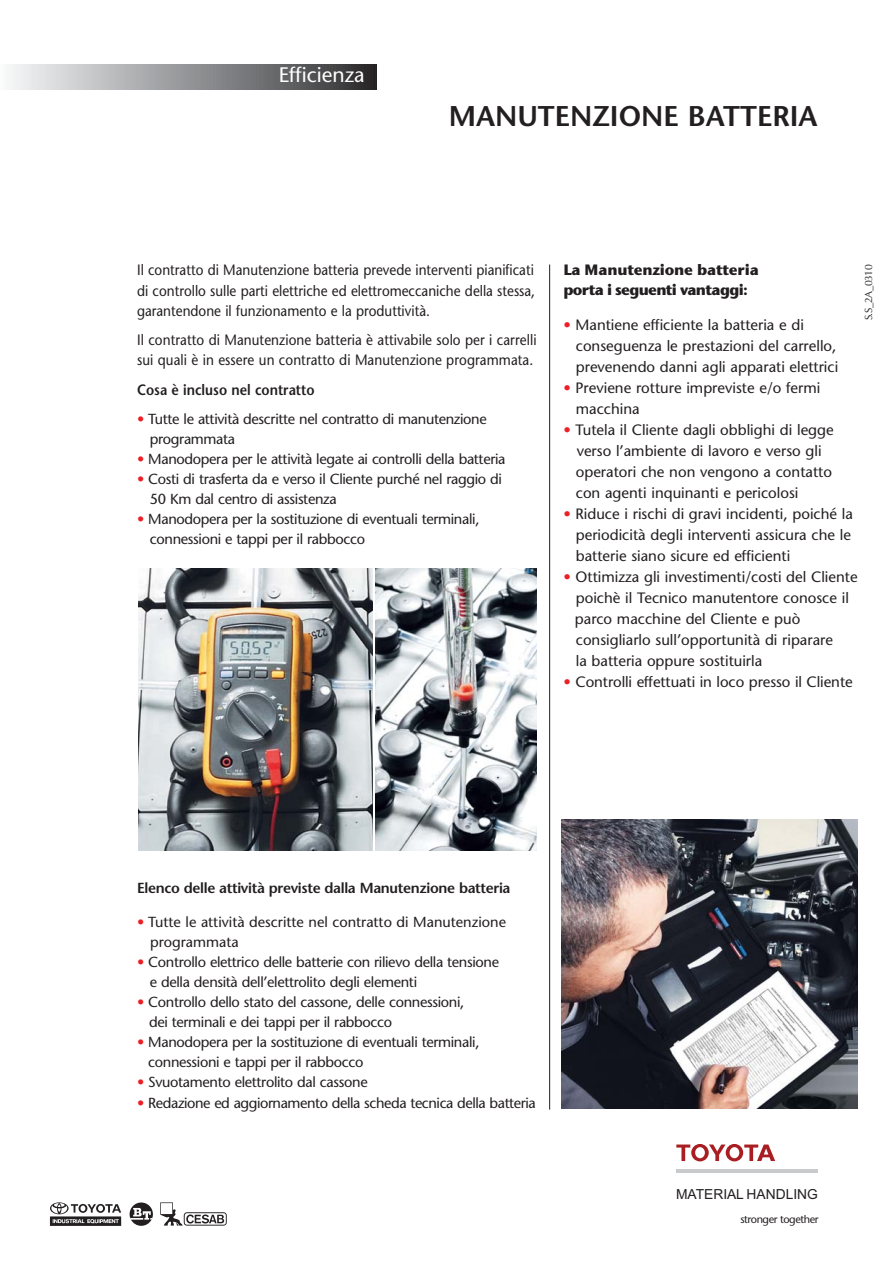
<style>
.page{position:relative;width:893px;height:1263px;background:#fff}
.page>*{position:absolute;margin:0;border:0;box-sizing:border-box;transform-origin:0 0}
.t1{font:600 28.5px "Stone Sans";color:#231f20}
.t2{font:21px "Stone Sans";color:#fff}
.t3{font:15px/21px "Stone Sans";color:#231f20}
.t4{font:15px/20.2px "Stone Sans";color:#231f20;text-align:justify;scale:.9 1}
.t5{font:700 15px/19.5px "Stone Sans ITC";letter-spacing:-.025em;color:#231f20}
.t6{font:600 15px "Stone Sans";color:#231f20;scale:.9 1}
.t7{font:14.55px/20.1px "Stone Sans";letter-spacing:-.025em;color:#231f20}
.t8{font:14.55px/20.1px "Stone Sans";color:#231f20}
.t9{font:600 14.55px "Stone Sans";letter-spacing:-.025em;color:#231f20}
.t10{font:13.8px "Arial";color:#231f20}
.t11{font:10.95px "Stone Sans";letter-spacing:-.04em;color:#231f20}
.t12{font:10.5px "Optima";letter-spacing:-.04em;color:#231f20}
.s1{color:#ed1e25}
</style>
<div class="page">
<hr style="left:549px;top:264px;width:1px;height:845px;background:#231f20">
<svg style="left:10px;top:64px;width:367px;height:26px;background:#909193"></svg>
<img style="left:376px;top:569px;width:161px;height:282px">
<img style="left:139px;top:569px;width:233px;height:282px">
<img style="left:562px;top:819px;width:295px;height:289px">
<svg style="left:676px;top:1144px;width:99px;height:17px"></svg>
<hr style="left:676px;top:1169px;width:141px;height:3px;background:#c8cacc">
<svg style="left:50px;top:1202px;width:71px;height:24px"></svg>
<svg style="left:130px;top:1202px;width:23px;height:24px"></svg>
<svg style="left:160px;top:1202px;width:67px;height:23px"></svg>
<h2 class="t2" style="left:279px;top:67px;width:87px">Efficienza</h2>
<h1 class="t1" style="left:449px;top:105px;width:370px">MANUTENZIONE BATTERIA</h1>
<p class="t4" style="left:137px;top:262px;width:444px">Il contratto di Manutenzione batteria prevede interventi pianificati di controllo sulle parti elettriche ed elettromeccaniche della stessa, garantendone il funzionamento e la produttività.</p>
<p class="t4" style="left:137px;top:331px;width:445px">Il contratto di Manutenzione batteria è attivabile solo per i carrelli sui quali è in essere un contratto di Manutenzione programmata.</p>
<p class="t6" style="left:137px;top:384px;width:199px">Cosa è incluso nel contratto</p>
<p class="t7" style="left:150px;top:410px;width:338px;text-indent:-13px"><span class="s1">•</span> Tutte le attività descritte nel contratto di manutenzione programmata</p>
<p class="t7" style="left:137px;top:450px;width:370px"><span class="s1">•</span> Manodopera per le attività legate ai controlli della batteria</p>
<p class="t7" style="left:150px;top:470px;width:353px;text-indent:-13px"><span class="s1">•</span> Costi di trasferta da e verso il Cliente purché nel raggio di<br>50 Km dal centro di assistenza</p>
<p class="t7" style="left:150px;top:511px;width:331px;text-indent:-13px"><span class="s1">•</span> Manodopera per la sostituzione di eventuali terminali, connessioni e tappi per il rabbocco</p>
<p class="t5" style="left:563px;top:262px;width:197px">La Manutenzione batteria porta i seguenti vantaggi:</p>
<p class="t3" style="left:576px;top:316px;width:264px;text-indent:-12px"><span class="s1">•</span> Mantiene efficiente la batteria e di conseguenza le prestazioni del carrello, prevenendo danni agli apparati elettrici</p>
<p class="t3" style="left:576px;top:379px;width:246px;text-indent:-12px"><span class="s1">•</span> Previene rotture impreviste e/o fermi macchina</p>
<p class="t3" style="left:576px;top:421px;width:259px;text-indent:-12px"><span class="s1">•</span> Tutela il Cliente dagli obblighi di legge verso l’ambiente di lavoro e verso gli operatori che non vengono a contatto con agenti inquinanti e pericolosi</p>
<p class="t3" style="left:576px;top:505px;width:279px;text-indent:-12px"><span class="s1">•</span> Riduce i rischi di gravi incidenti, poiché la periodicità degli interventi assicura che le batterie siano sicure ed efficienti</p>
<p class="t3" style="left:575px;top:568px;width:284px;text-indent:-12px"><span class="s1">•</span> Ottimizza gli investimenti/costi del Cliente poichè il Tecnico manutentore conosce il parco macchine del Cliente e può consigliarlo sull’opportunità di riparare<br>la batteria oppure sostituirla</p>
<p class="t3" style="left:563px;top:673px;width:291px"><span class="s1">•</span> Controlli effettuati in loco presso il Cliente</p>
<p class="t12" style="left:864px;top:320px;width:58px;rotate:-90deg">S.S_2A_0310</p>
<p class="t9" style="left:137px;top:882px;width:375px">Elenco delle attività previste dalla Manutenzione batteria</p>
<p class="t8" style="left:150px;top:913px;width:357px;text-indent:-13px"><span class="s1">•</span> Tutte le attività descritte nel contratto di Manutenzione programmata</p>
<p class="t7" style="left:150px;top:953px;width:351px;text-indent:-13px"><span class="s1">•</span> Controllo elettrico delle batterie con rilievo della tensione e della densità dell’elettrolito degli elementi</p>
<p class="t7" style="left:149px;top:993px;width:317px;text-indent:-12px"><span class="s1">•</span> Controllo dello stato del cassone, delle connessioni, dei terminali e dei tappi per il rabbocco</p>
<p class="t7" style="left:148px;top:1034px;width:333px;text-indent:-11px"><span class="s1">•</span> Manodopera per la sostituzione di eventuali terminali, connessioni e tappi per il rabbocco</p>
<p class="t7" style="left:137px;top:1074px;width:232px"><span class="s1">•</span> Svuotamento elettrolito dal cassone</p>
<p class="t7" style="left:137px;top:1094px;width:400px"><span class="s1">•</span> Redazione ed aggiornamento della scheda tecnica della batteria</p>
<p class="t10" style="left:676px;top:1186px;width:144px">MATERIAL HANDLING</p>
<p class="t11" style="left:740px;top:1215px;width:80px">stronger together</p>
</div>
